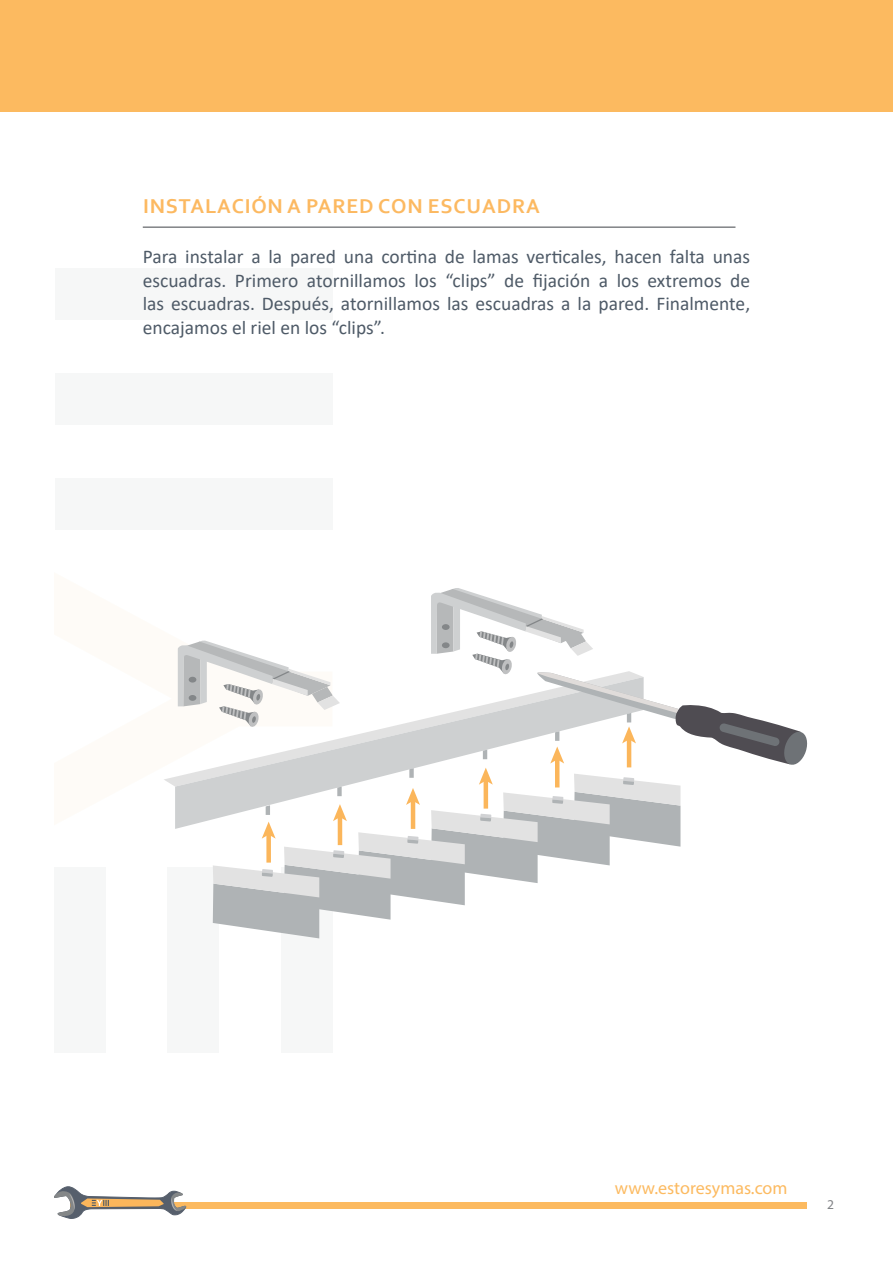
<style>
.page{position:relative;width:893px;height:1263px;background:#fff}
.page>*{position:absolute;margin:0;border:0;box-sizing:border-box;transform-origin:0 0}
.t1{font:700 21px "Corbel";letter-spacing:.04em;color:#fcb961}
.t2{font:19.5px/23.4px "Calibri";color:#4e5a67;text-align:justify}
.t3{font:18px "Myriad Pro";color:#fcba60}
.t4{font:13.5px "Myriad Pro";color:#808285}
</style>
<div class="page">
<div style="left:71px;top:1202px;width:736px;height:7px;background:#fcba60"></div>
<div style="left:54px;top:868px;width:52px;height:185px;background:#f6f7f7"></div>
<div style="left:167px;top:868px;width:52px;height:185px;background:#f6f7f7"></div>
<div style="left:281px;top:868px;width:52px;height:185px;background:#f6f7f7"></div>
<div style="left:55px;top:478px;width:278px;height:52px;background:#f6f7f7"></div>
<div style="left:55px;top:373px;width:278px;height:52px;background:#f6f7f7"></div>
<div style="left:55px;top:268px;width:278px;height:52px;background:#f6f7f7"></div>
<svg style="left:54px;top:1186px;width:133px;height:33px"></svg>
<div style="left:0;top:0;width:893px;height:112px;background:#fcba60"></div>
<hr style="left:143px;top:226px;width:592px;height:2px;background:#808285">
<svg style="left:178px;top:588px;width:630px;height:350px"></svg>
<p class="t1" style="left:143px;top:193px;width:398px">INSTALACIÓN A PARED CON ESCUADRA</p>
<p class="t2" style="left:143px;top:245px;width:609px">Para instalar a la pared una cortina de lamas verticales, hacen falta unas escuadras. Primero atornillamos los “clips” de fijación a los extremos de las escuadras. Después, atornillamos las escuadras a la pared. Finalmente, encajamos el riel en los “clips”.</p>
<p class="t3" style="left:615px;top:1177px;width:174px">www.estoresymas.com</p>
<p class="t4" style="left:827px;top:1196px;width:8px">2</p>
</div>
